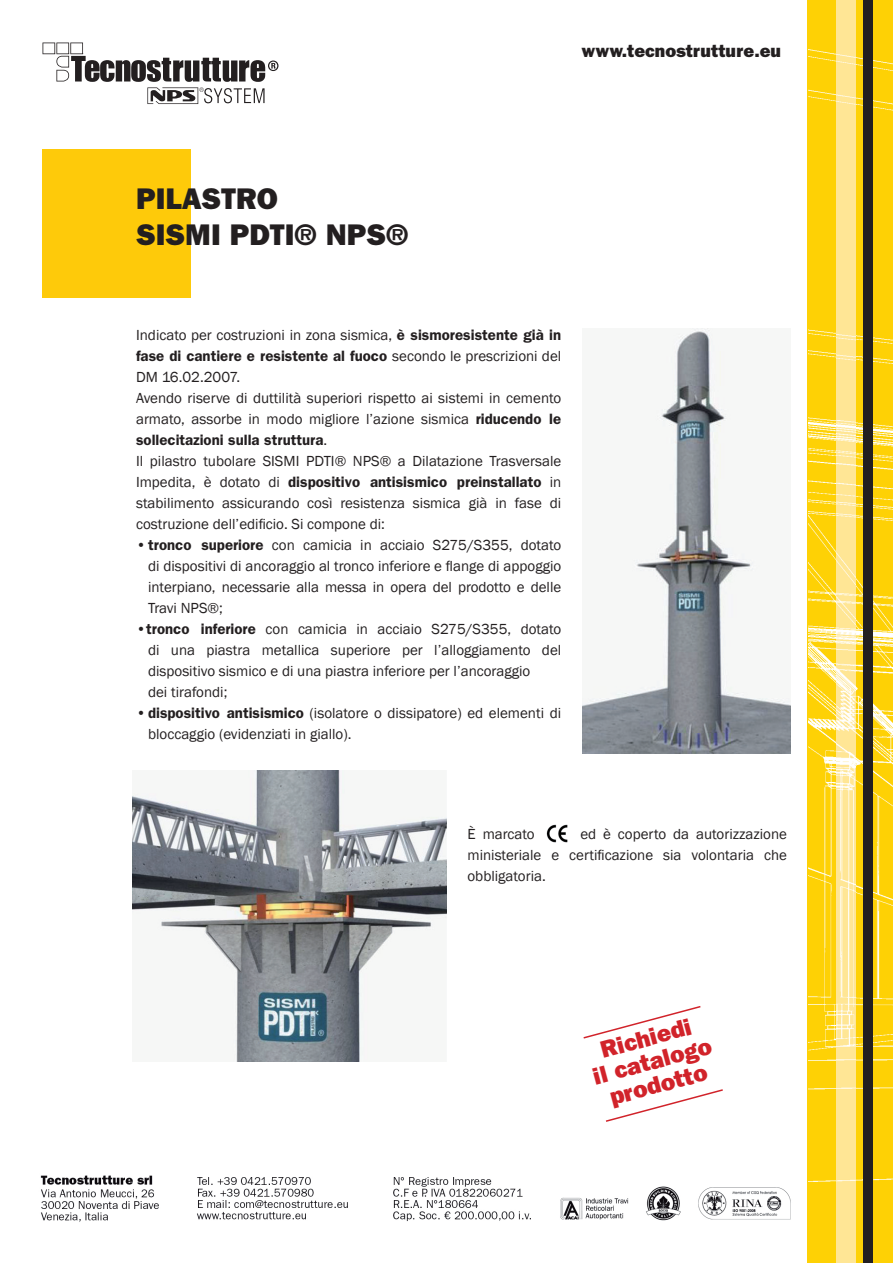
<style>
.page{position:relative;width:893px;height:1263px;background:#fff}
.page>*{position:absolute;margin:0;border:0;box-sizing:border-box;transform-origin:0 0}
.t1{font:800 30px/36px "Franklin Gothic";color:#231f20}
.t2{font:800 24px/24px "Franklin Gothic";color:#d1232a;text-align:center}
.t3{font:800 18px "Franklin Gothic";color:#231f20}
.t4{font:15px/21px "Franklin Gothic";color:#231f20}
.s1{font-weight:600}
</style>
<div class="page">
<div style="left:43px;top:149px;width:148px;height:149px;background:#feca0a"></div>
<img style="left:808px;top:0;width:85px;height:1263px">
<div style="left:863px;top:0;width:10px;height:1263px;background:#231f20"></div>
<img style="left:837px;top:0;width:19px;height:1263px">
<img style="left:40px;top:1175px;width:491px;height:47px">
<img style="left:560px;top:1186px;width:231px;height:35px">
<img style="left:133px;top:770px;width:313px;height:291px">
<svg style="left:583px;top:1006px;width:118px;height:32px"></svg>
<svg style="left:606px;top:1089px;width:117px;height:33px"></svg>
<img style="left:582px;top:329px;width:208px;height:424px">
<svg style="left:43px;top:43px;width:235px;height:61px"></svg>
<img style="left:546px;top:825px;width:22px;height:18px">
<p class="t3" style="left:581px;top:40px;width:201px">www.tecnostrutture.eu</p>
<h1 class="t1" style="left:136px;top:180px;width:274px">PILASTRO<br>SISMI PDTI® NPS®</h1>
<p class="t4" style="left:136px;top:324px;width:427px">Indicato per costruzioni in zona sismica, <span class="s1">è sismoresistente già in fase di cantiere e resistente al fuoco</span> secondo le prescrizioni del DM 16.02.2007.<br>Avendo riserve di duttilità superiori rispetto ai sistemi in cemento armato, assorbe in modo migliore l’azione sismica <span class="s1">riducendo le sollecitazioni sulla struttura</span>.<br>Il pilastro tubolare SISMI PDTI® NPS® a Dilatazione Trasversale Impedita, è dotato di <span class="s1">dispositivo antisismico preinstallato</span> in stabilimento assicurando così resistenza sismica già in fase di costruzione dell’edificio. Si compone di:</p>
<p class="t4" style="left:148px;top:534px;width:415px;text-align:justify;text-indent:-12px">• <span class="s1">tronco superiore</span> con camicia in acciaio S275/S355, dotato di dispositivi di ancoraggio al tronco inferiore e flange di appoggio interpiano, necessarie alla messa in opera del prodotto e delle Travi NPS®;</p>
<p class="t4" style="left:148px;top:618px;width:415px;text-indent:-12px">•<span class="s1">tronco inferiore</span> con camicia in acciaio S275/S355, dotato di una piastra metallica superiore per l’alloggiamento del dispositivo sismico e di una piastra inferiore per l’ancoraggio<br>dei tirafondi;</p>
<p class="t4" style="left:148px;top:702px;width:415px;text-indent:-12px">• <span class="s1">dispositivo antisismico</span> (isolatore o dissipatore) ed elementi di bloccaggio (evidenziati in giallo).</p>
<p class="t4" style="left:467px;top:823px;width:69px">È marcato</p>
<p class="t4" style="left:467px;top:823px;width:321px;text-align:justify;text-indent:113px">ed è coperto da autorizzazione ministeriale e certificazione sia volontaria che obbligatoria.</p>
<h2 class="t2" style="left:584px;top:1042px;width:123px;rotate:-15deg">Richiedi<br>il catalogo prodotto</h2>
</div>
